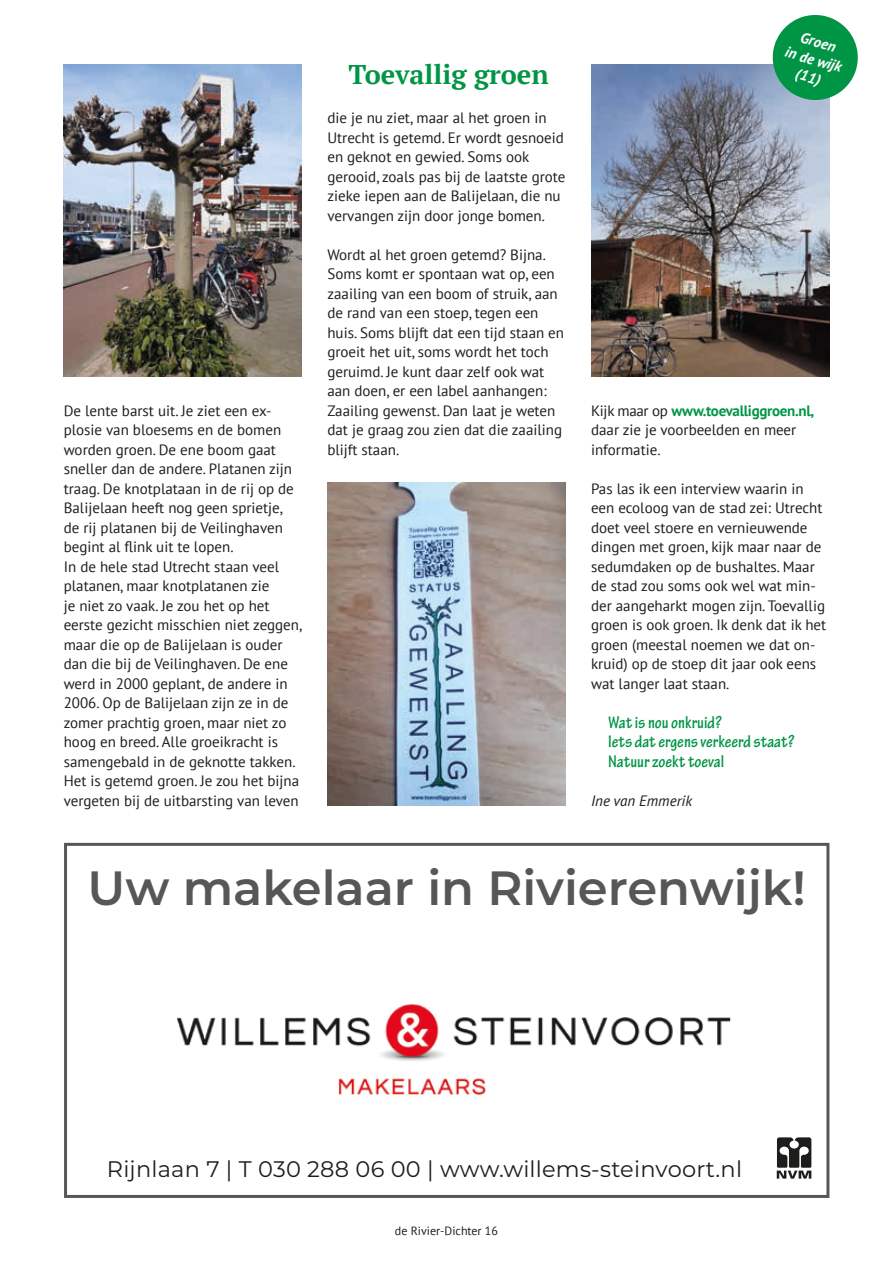
<style>
.page{position:relative;width:893px;height:1263px;background:#fff}
.page>*{position:absolute;margin:0;border:0;box-sizing:border-box;transform-origin:0 0}
.t1{font:600 48px "Montserrat";color:#575756}
.t2{font:700 27px "PT Serif";color:#009545}
.t3{font:22.5px "Montserrat";letter-spacing:.01em;color:#1d1d1b}
.t4{font:700 condensed 18px/19.5px "Tekton Pro";color:#009545}
.t5{font:15px/19.5px "PT Sans";color:#1d1d1b}
.t6{font:italic 700 15px/18px "PT Sans";color:#fff;text-align:center}
.t7{font:italic 15px "PT Sans";color:#1d1d1b}
.t8{font:12px "PT Sans";color:#1d1d1b}
.s1{font-weight:700;color:#009545}
</style>
<div class="page">
<img style="left:591px;top:65px;width:238px;height:312px">
<div style="left:773px;top:15px;width:85px;height:85px;background:#009545;border-radius:50%"></div>
<svg style="left:777px;top:1137px;width:34px;height:41px"></svg>
<img style="left:177px;top:1004px;width:554px;height:91px">
<div style="left:64px;top:843px;width:765px;height:355px;border:3px solid #575756"></div>
<img style="left:64px;top:65px;width:238px;height:312px">
<img style="left:327px;top:483px;width:239px;height:323px">
<p class="t5" style="left:64px;top:401px;width:240px">De lente barst uit. Je ziet een ex&shy;plosie van bloesems en de bomen worden groen. De ene boom gaat sneller dan de andere. Platanen zijn traag. De knotplataan in de rij op de Balijelaan heeft nog geen sprietje, de rij platanen bij de Veilinghaven begint al flink uit te lopen.<br>In de hele stad Utrecht staan veel platanen, maar knotplatanen zie<br>je niet zo vaak. Je zou het op het eerste gezicht misschien niet zeggen, maar die op de Balijelaan is ouder dan die bij de Veilinghaven. De ene werd in 2000 geplant, de andere in 2006. Op de Balijelaan zijn ze in de zomer prachtig groen, maar niet zo hoog en breed. Alle groeikracht is samengebald in de geknotte takken.<br>Het is getemd groen. Je zou het bijna vergeten bij de uitbarsting van leven</p>
<h2 class="t2" style="left:348px;top:57px;width:202px">Toevallig groen</h2>
<p class="t5" style="left:327px;top:108px;width:239px">die je nu ziet, maar al het groen in Utrecht is getemd. Er wordt gesnoeid en geknot en gewied. Soms ook gerooid, zoals pas bij de laatste grote zieke iepen aan de Balijelaan, die nu vervangen zijn door jonge bomen.</p>
<p class="t5" style="left:327px;top:245px;width:238px">Wordt al het groen getemd? Bijna.<br>Soms komt er spontaan wat op, een zaailing van een boom of struik, aan de rand van een stoep, tegen een huis. Soms blijft dat een tijd staan en groeit het uit, soms wordt het toch geruimd. Je kunt daar zelf ook wat aan doen, er een label aanhangen:<br>Zaailing gewenst. Dan laat je weten dat je graag zou zien dat die zaailing blijft staan.</p>
<p class="t6" style="left:793px;top:25px;width:60px;rotate:16deg">Groen<br>in de wijk (11)</p>
<p class="t5" style="left:591px;top:401px;width:225px">Kijk maar op <span class="s1">www.toevalliggroen.nl, </span>daar zie je voorbeelden en meer informatie.</p>
<p class="t5" style="left:591px;top:479px;width:237px">Pas las ik een interview waarin in een ecoloog van de stad zei: Utrecht doet veel stoere en vernieuwende dingen met groen, kijk maar naar de sedumdaken op de bushaltes. Maar de stad zou soms ook wel wat min&shy;der aangeharkt mogen zijn. Toevallig groen is ook groen. Ik denk dat ik het groen (meestal noemen we dat on&shy;kruid) op de stoep dit jaar ook eens wat langer laat staan.</p>
<p class="t4" style="left:608px;top:713px;width:188px">Wat is nou onkruid?<br>Iets dat ergens verkeerd staat?<br>Natuur zoekt toeval</p>
<p class="t7" style="left:591px;top:791px;width:103px">Ine van Emmerik</p>
<h1 class="t1" style="left:88px;top:854px;width:720px">Uw makelaar in Rivierenwijk!</h1>
<h3 class="t3" style="left:107px;top:1154px;width:637px">Rijnlaan 7 | T 030 288 06 00 | www.willems-steinvoort.nl</h3>
<p class="t8" style="left:395px;top:1223px;width:105px">de Rivier-Dichter 16</p>
</div>
